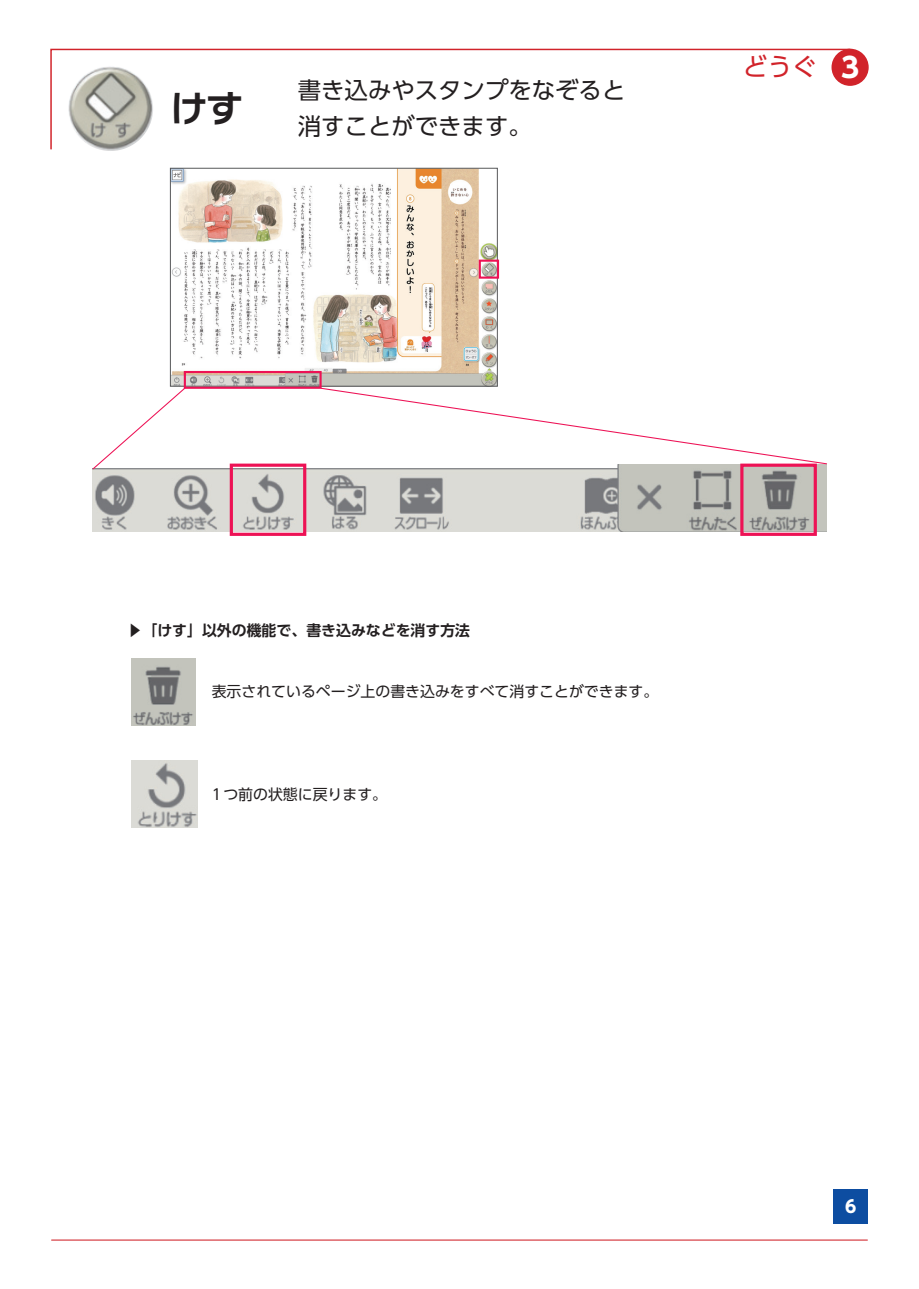
<style>
.page{position:relative;width:919px;height:1289px;background:#fff}
.page>*{position:absolute;margin:0;border:0;box-sizing:border-box;transform-origin:0 0}
.t1{font:700 36.15px "Typelabo N Std De";color:#231f20}
.t2{font:24.6px "UD Shin Go Pro";color:#d1232a}
.t3{font:23.4px/36.2px "UD Shin Go Pro";color:#231f20}
.t4{font:700 16.95px "UD Shin Go Pro";color:#fff}
.t5{font:14.85px "UD Shin Go Pro";color:#231f20}
.t6{font:700 14.85px "UD Shin Go Pro De";color:#231f20}
.s1{font-weight:700;font-size:27.45px;color:#fff}
</style>
<div class="page">
<img style="left:93px;top:464px;width:733px;height:67px">
<div style="left:832px;top:49px;width:35px;height:36px;background:#d1232a;border-radius:50%"></div>
<div style="left:831px;top:49px;width:37px;height:37px;border:1px solid #d1232a;border-radius:50%"></div>
<svg style="left:50px;top:48px;width:801px;height:102px"></svg>
<img style="left:68px;top:66px;width:85px;height:85px;border-radius:43px">
<img style="left:172px;top:170px;width:323px;height:214px">
<div style="left:170px;top:168px;width:327px;height:218px;border:1px solid #57585a"></div>
<div style="left:184px;top:371px;width:137px;height:18px;border:2px solid #ed1255"></div>
<div style="left:478px;top:259px;width:21px;height:20px;border:2px solid #ed1255"></div>
<svg style="left:92px;top:386px;width:94px;height:84px"></svg>
<svg style="left:320px;top:387px;width:507px;height:78px"></svg>
<div style="left:230px;top:463px;width:76px;height:73px;border:3px solid #ed1255"></div>
<div style="left:740px;top:463px;width:76px;height:73px;border:3px solid #ed1255"></div>
<hr style="left:52px;top:1239px;width:815px;height:1px;background:#d1232a">
<img style="left:131px;top:658px;width:64px;height:67px">
<img style="left:132px;top:760px;width:65px;height:67px">
<div style="left:833px;top:1188px;width:34px;height:34px;background:#0d4da1"></div>
<h1 class="t1" style="left:170px;top:81px;width:74px">けす</h1>
<h3 class="t3" style="left:298px;top:72px;width:329px">書き込みやスタンプをなぞると消すことができます。</h3>
<h2 class="t2" style="left:742px;top:47px;width:118px">どうぐ <span class="s1">3</span></h2>
<p class="t6" style="left:128px;top:618px;width:344px">▶「けす」以外の機能で、書き込みなどを消す方法</p>
<p class="t5" style="left:212px;top:679px;width:448px">表示されているページ上の書き込みをすべて消すことができます。</p>
<p class="t5" style="left:212px;top:782px;width:177px">1つ前の状態に戻ります。</p>
<p class="t4" style="left:845px;top:1192px;width:13px">6</p>
</div>
